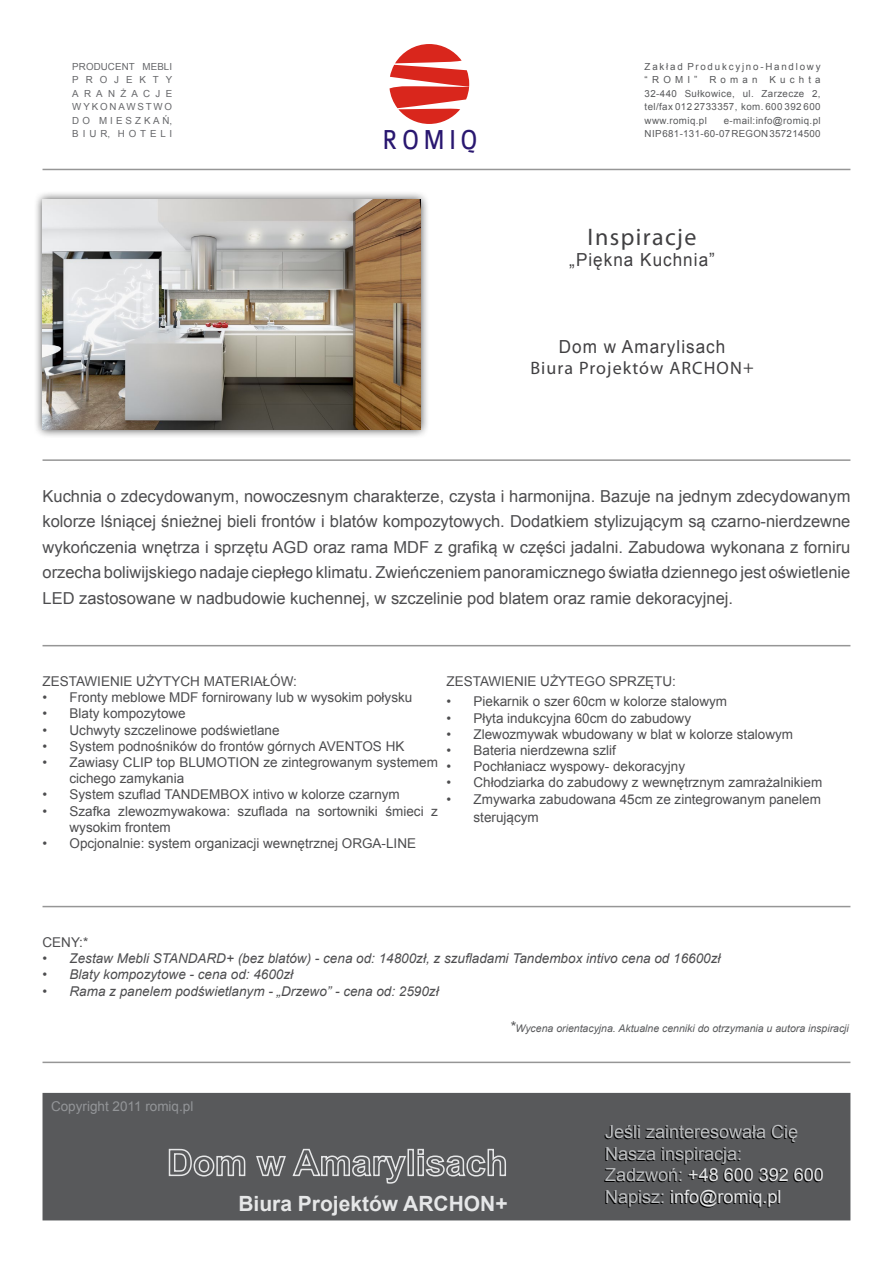
<style>
.page{position:relative;width:893px;height:1263px;background:#fff}
.page>*{position:absolute;margin:0;border:0;box-sizing:border-box;transform-origin:0 0}
.t1{font:29.25px "Colaborate";letter-spacing:.185em;color:#291770;scale:.83 1}
.t2{font:24px "Myriad Pro";letter-spacing:.06em;color:#414042}
.t3{font:700 21px "Arial";color:#e6e7e8}
.t4{font:18px/21.6px "Arial";color:#bcbec0}
.t5{font:18px "Arial";letter-spacing:.06em;color:#414042;scale:.95 1}
.t6{font:18px "Myriad Pro";letter-spacing:.06em;color:#414042}
.t7{font:16.5px/25.5px "Arial";color:#4d4d4f;text-align:justify}
.t8{font:13.5px/16.2px "Arial";color:#4d4d4f}
.t9{font:italic 13.5px "Arial";color:#4d4d4f}
.t10{font:13.5px "Arial";color:#939598}
.t11{font:italic 10.5px "Arial";color:#58595b}
.t12{font:9.75px/13.5px "Arial";letter-spacing:.04em;color:#58595b;text-align:justify}
.t13{font:9.75px/13.5px "Arial";letter-spacing:.19em;color:#67686b;text-align:justify}
.s1{font-size:15px}
.s2{color:#e6e7e8}
</style>
<div class="page">
<hr style="left:43px;top:459px;width:807px;height:2px;background:#969696">
<hr style="left:43px;top:645px;width:807px;height:1px;background:#969696">
<hr style="left:43px;top:906px;width:807px;height:1px;background:#969696">
<div style="left:33px;top:191px;width:397px;height:248px;background:#000;opacity:.75"></div>
<img style="left:43px;top:200px;width:378px;height:230px">
<hr style="left:43px;top:169px;width:807px;height:1px;background:#969696">
<svg style="left:389px;top:44px;width:80px;height:80px"></svg>
<hr style="left:43px;top:1061px;width:807px;height:2px;background:#969696">
<div style="left:43px;top:1093px;width:807px;height:127px;background:#58595b"></div>
<svg style="left:168px;top:1148px;width:78px;height:29px"></svg>
<svg style="left:256px;top:1148px;width:150px;height:36px"></svg>
<div style="left:407px;top:1149px;width:7px;height:27px;border:2px solid #e6e7e8"></div>
<svg style="left:417px;top:1148px;width:89px;height:29px"></svg>
<p class="t13" style="left:72px;top:60px;width:102px">PRODUCENT MEBLI PROJEKTY ARANŻACJE WYKONAWSTWO D O M I E S Z K A Ń, B I U R, H O T E L I</p>
<p class="t12" style="left:645px;top:60px;width:178px">Z a k ł a d P r o d u k c y j n o - H a n d l o w y “ R O M I ” R o m a n K u c h t a 32-440 Sułkowice, ul. Zarzecze 2, tel/fax 012 2733357, kom. 600 392 600 www.romiq.pl</p>
<p class="t12" style="left:645px;top:114px;width:178px;text-align:right">e-mail:info@romiq.pl<br>NIP 681-131-60-07 REGON 357214500</p>
<h1 class="t1" style="left:383px;top:120px;width:116px">ROMIQ</h1>
<h2 class="t2" style="left:588px;top:222px;width:110px">Inspiracje</h2>
<h3 class="t5" style="left:569px;top:248px;width:155px">„Piękna Kuchnia”</h3>
<h3 class="t5" style="left:559px;top:334px;width:177px">Dom w Amarylisach</h3>
<h3 class="t6" style="left:530px;top:357px;width:225px">Biura Projektów ARCHON+</h3>
<p class="t7" style="left:43px;top:483px;width:809px">Kuchnia o zdecydowanym, nowoczesnym charakterze, czysta i harmonijna. Bazuje na jednym zdecydowanym kolorze lśniącej śnieżnej bieli frontów i blatów kompozytowych. Dodatkiem stylizującym są czarno-nierdzewne wykończenia wnętrza i sprzętu AGD oraz rama MDF z grafiką w części jadalni. Zabudowa wykonana z forniru orzecha boliwijskiego nadaje ciepłego klimatu. Zwieńczeniem panoramicznego światła dziennego jest oświetlenie LED zastosowane w nadbudowie kuchennej, w szczelinie pod blatem oraz ramie dekoracyjnej.</p>
<p class="t8" style="left:43px;top:673px;width:256px">ZESTAWIENIE UŻYTYCH MATERIAŁÓW:</p>
<p class="t8" style="left:43px;top:689px;width:371px">• Fronty meblowe MDF fornirowany lub w wysokim połysku</p>
<p class="t8" style="left:43px;top:706px;width:145px">• Blaty kompozytowe</p>
<p class="t8" style="left:43px;top:722px;width:239px">• Uchwyty szczelinowe podświetlane</p>
<p class="t8" style="left:43px;top:738px;width:363px">• System podnośników do frontów górnych AVENTOS HK</p>
<p class="t8" style="left:70px;top:754px;width:370px;text-indent:-27px">• Zawiasy CLIP top BLUMOTION ze zintegrowanym systemem cichego zamykania</p>
<p class="t8" style="left:43px;top:787px;width:359px">• System szuflad TANDEMBOX intivo w kolorze czarnym</p>
<p class="t8" style="left:70px;top:803px;width:370px;text-indent:-27px">• Szafka zlewozmywakowa: szuflada na sortowniki śmieci z wysokim frontem</p>
<p class="t8" style="left:43px;top:835px;width:375px">• Opcjonalnie: system organizacji wewnętrznej ORGA-LINE</p>
<p class="t8" style="left:446px;top:673px;width:231px">ZESTAWIENIE UŻYTEGO SPRZĘTU:</p>
<p class="t8" style="left:446px;top:694px;width:282px">• Piekarnik o szer 60cm w kolorze stalowym</p>
<p class="t8" style="left:446px;top:710px;width:246px">• Płyta indukcyjna 60cm do zabudowy</p>
<p class="t8" style="left:446px;top:726px;width:348px">• Zlewozmywak wbudowany w blat w kolorze stalowym</p>
<p class="t8" style="left:446px;top:742px;width:171px">• Bateria nierdzewna szlif</p>
<p class="t8" style="left:446px;top:758px;width:240px">• Pochłaniacz wyspowy- dekoracyjny</p>
<p class="t8" style="left:446px;top:775px;width:377px">• Chłodziarka do zabudowy z wewnętrznym zamrażalnikiem</p>
<p class="t8" style="left:473px;top:790px;width:349px;line-height:18px;text-indent:-27px">• Zmywarka zabudowana 45cm ze zintegrowanym panelem sterującym</p>
<p class="t8" style="left:43px;top:934px;width:47px">CENY:*</p>
<p class="t9" style="left:43px;top:950px;width:679px">• Zestaw Mebli STANDARD+ (bez blatów) - cena od: 14800zł, z szufladami Tandembox intivo cena od 16600zł</p>
<p class="t9" style="left:43px;top:966px;width:252px">• Blaty kompozytowe - cena od: 4600zł</p>
<p class="t9" style="left:43px;top:982px;width:398px">• Rama z panelem podświetlanym - „Drzewo” - cena od: 2590zł</p>
<p class="t10" style="left:51px;top:1098px;width:144px">Copyright 2011 romiq.pl</p>
<p class="t11" style="left:510px;top:1021px;width:341px"><span class="s1">*</span>Wycena orientacyjna. Aktualne cenniki do otrzymania u autora inspiracji</p>
<h3 class="t3" style="left:238px;top:1190px;width:271px">Biura Projektów ARCHON+</h3>
<h3 class="t4" style="left:605px;top:1121px;width:220px">Jeśli zainteresowała Cię<br>Nasza inspiracja:<br>Zadzwoń: <span class="s2">+48 600 392 600<br></span>Napisz: <span class="s2">info@romiq.pl</span></h3>
</div>
